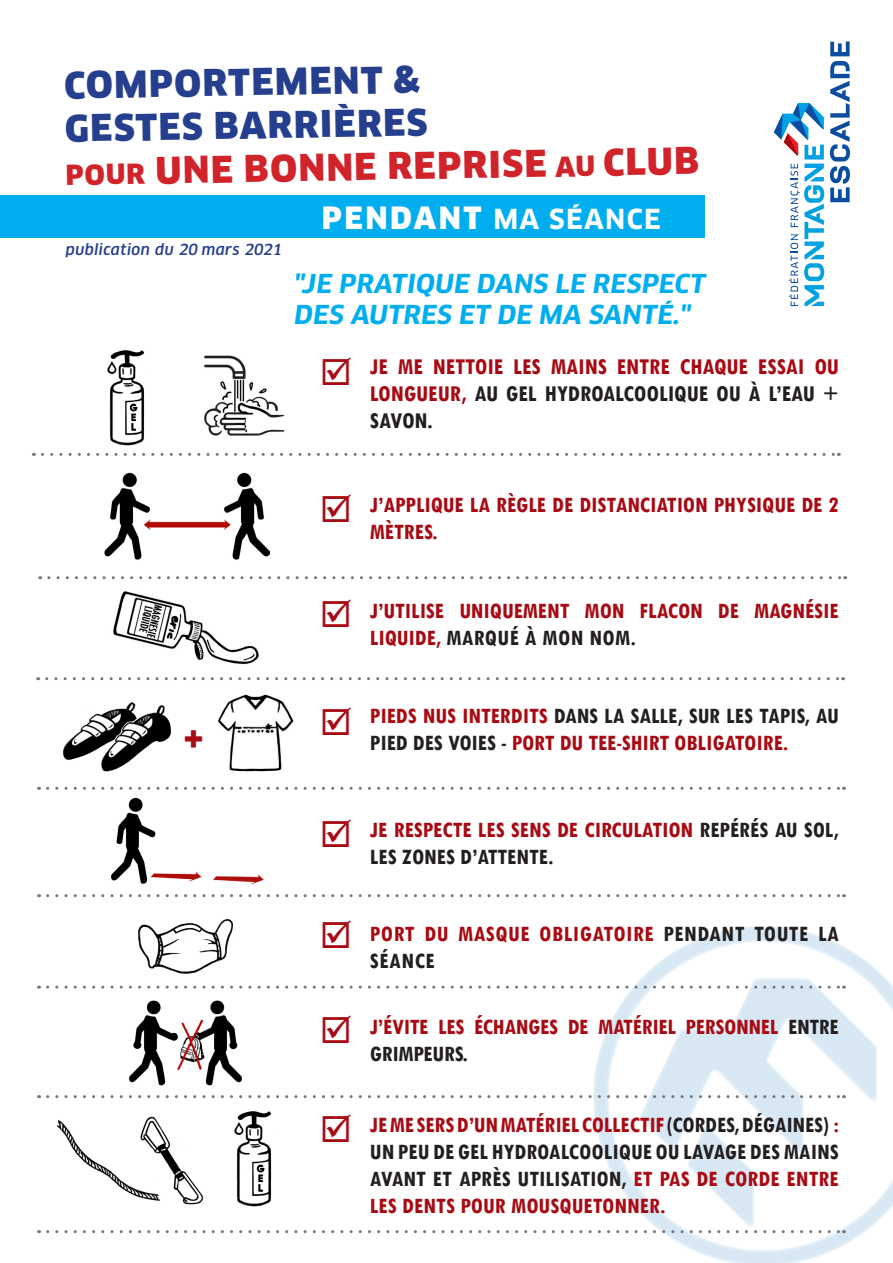
<style>
.page{position:relative;width:893px;height:1263px;background:#fff}
.page>*{position:absolute;margin:0;border:0;box-sizing:border-box;transform-origin:0 0}
.t1{font:900 36px "Clan OT";color:#253f8e}
.t2{font:900 36px "Clan OT";color:#d1232a}
.t3{font:700 36px "Clan OT";color:#a70a12}
.t4{font:700 27px "Clan OT";letter-spacing:.05em;color:#fff}
.t5{font:italic 700 25.5px/30.6px "Clan OT";letter-spacing:.01em;color:#00aeef}
.t6{font:700 condensed 24px/27px "Tw Cen";color:#a70a12;text-align:justify}
.t7{font:700 condensed 23.25px/27px "Tw Cen";color:#a70a12}
.t8{font:700 condensed 23.25px/27px "Tw Cen";color:#231f20}
.t9{font:700 condensed 23.25px/27px "Tw Cen";letter-spacing:.025em;color:#a70a12}
.t10{font:italic 500 15px "Clan OT";letter-spacing:.025em;color:#253f8e}
.s1{font-size:27px}
.s2{font-weight:900;font-size:30px}
.s3{color:#231f20}
.s4{color:#a70a12}
</style>
<div class="page">
<svg style="left:599px;top:926px;width:294px;height:337px"></svg>
<div style="left:0;top:196px;width:705px;height:42px;background:#00aeef"></div>
<svg style="left:830px;top:41px;width:20px;height:161px"></svg>
<svg style="left:774px;top:103px;width:50px;height:203px"></svg>
<img style="left:63px;top:702px;width:109px;height:70px">
<img style="left:204px;top:355px;width:81px;height:81px">
<img style="left:138px;top:919px;width:96px;height:55px">
<img style="left:113px;top:591px;width:146px;height:74px">
<img style="left:105px;top:472px;width:165px;height:88px">
<img style="left:111px;top:797px;width:153px;height:88px">
<svg style="left:42px;top:453px;width:797px;height:3px"></svg>
<svg style="left:49px;top:576px;width:797px;height:3px"></svg>
<svg style="left:47px;top:677px;width:797px;height:3px"></svg>
<svg style="left:48px;top:787px;width:796px;height:3px"></svg>
<svg style="left:48px;top:894px;width:796px;height:3px"></svg>
<img style="left:218px;top:694px;width:76px;height:78px">
<img style="left:107px;top:350px;width:38px;height:96px">
<svg style="left:48px;top:978px;width:829px;height:255px"></svg>
<p class="t1" style="left:64px;top:64px;width:357px;rotate:-1deg">COMPORTEMENT &amp;</p>
<p class="t1" style="left:65px;top:107px;width:364px;rotate:-1deg">GESTES BARRIÈRES</p>
<p class="t2" style="left:65px;top:150px;width:635px;rotate:-1deg"><span class="s1">POUR</span> UNE BONNE REPRISE <span class="s1">AU</span> CLUB</p>
<p class="t10" style="left:66px;top:241px;width:218px">publication du 20 mars 2021</p>
<p class="t4" style="left:322px;top:203px;width:341px"><span class="s2">PENDANT</span> MA SÉANCE</p>
<p class="t5" style="left:294px;top:269px;width:413px">"JE PRATIQUE DANS LE RESPECT<br>DES AUTRES ET DE MA SANTÉ."</p>
<p class="t6" style="left:370px;top:352px;width:470px">JE ME NETTOIE LES MAINS ENTRE CHAQUE ESSAI OU LONGUEUR, <span class="s3">AU GEL HYDROALCOOLIQUE OU À L’EAU + SAVON.</span></p>
<p class="t3" style="left:183px;top:717px;width:23px">+</p>
<p class="t7" style="left:370px;top:491px;width:470px">J’APPLIQUE LA RÈGLE DE DISTANCIATION PHYSIQUE DE 2<br>MÈTRES.</p>
<p class="t7" style="left:370px;top:597px;width:470px">J’UTILISE UNIQUEMENT MON FLACON DE MAGNÉSIE<br>LIQUIDE, <span class="s3">MARQUÉ À MON NOM.</span></p>
<p class="t7" style="left:370px;top:702px;width:470px">PIEDS NUS INTERDITS <span class="s3">DANS LA SALLE, SUR LES TAPIS, AU<br>PIED DES VOIES -</span> PORT DU TEE-SHIRT OBLIGATOIRE.</p>
<p class="t8" style="left:370px;top:816px;width:470px"><span class="s4">JE RESPECTE LES SENS DE CIRCULATION</span> REPÉRÉS AU SOL,<br>LES ZONES D’ATTENTE.</p>
<p class="t9" style="left:370px;top:919px;width:470px">PORT DU MASQUE OBLIGATOIRE <span class="s3">PENDANT TOUTE LA<br>SÉANCE</span></p>
<p class="t7" style="left:370px;top:1012px;width:470px">J’ÉVITE LES ÉCHANGES DE MATÉRIEL PERSONNEL <span class="s3">ENTRE<br>GRIMPEURS.</span></p>
<p class="t8" style="left:370px;top:1110px;width:470px;text-align:justify"><span class="s4">JE ME SERS D’UN MATÉRIEL COLLECTIF</span> (CORDES, DÉGAINES) <span class="s4">:<br></span>UN PEU DE GEL HYDROALCOOLIQUE OU LAVAGE DES MAINS AVANT ET APRÈS UTILISATION, <span class="s4">ET PAS DE CORDE ENTRE LES DENTS POUR MOUSQUETONNER.</span></p>
</div>
